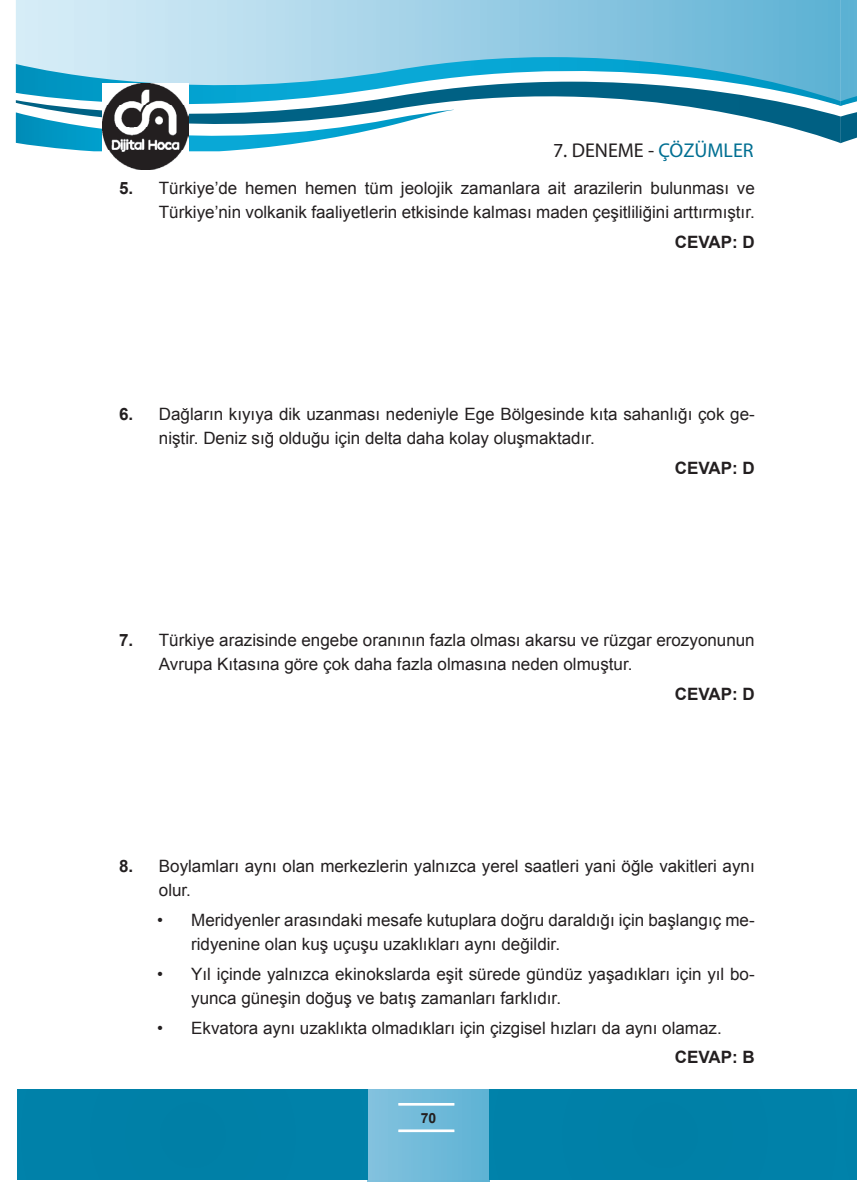
<style>
.page{position:relative;width:857px;height:1197px;background:#fff}
.page>*{position:absolute;margin:0;border:0;box-sizing:border-box;transform-origin:0 0}
.t1{font:20px "Myriad Pro";color:#231f20}
.t2{font:17px/24px "Arial";color:#231f20}
.t3{font:700 17px "Arial";color:#231f20}
.t4{font:700 14px "Arial";color:#231f20}
.s1{color:#006f92}
.s2{font-weight:700}
</style>
<div class="page">
<svg style="left:16px;top:0;width:824px;height:44px;background:#9ed0e6"></svg>
<svg style="left:16px;top:44px;width:824px;height:24px;background:#90cce5"></svg>
<svg style="left:16px;top:68px;width:824px;height:75px"></svg>
<svg style="left:16px;top:110px;width:437px;height:42px"></svg>
<svg style="left:840px;top:0;width:16px;height:143px;background:#58a9c8"></svg>
<div style="left:367px;top:1089px;width:122px;height:92px;background:linear-gradient(to right,#85c3df,#5fb3d5)"></div>
<hr style="left:398px;top:1102px;width:56px;height:1px;background:#fff">
<hr style="left:398px;top:1103px;width:56px;height:1px;background:#fff">
<hr style="left:398px;top:1104px;width:56px;height:1px;background:#fff">
<hr style="left:398px;top:1129px;width:56px;height:1px;background:#fff">
<hr style="left:398px;top:1130px;width:56px;height:1px;background:#fff">
<hr style="left:398px;top:1131px;width:56px;height:1px;background:#fff">
<div style="left:839px;top:1089px;width:17px;height:90px;background:#0081a9"></div>
<div style="left:17px;top:1089px;width:350px;height:90px;background:#0080a8"></div>
<div style="left:489px;top:1089px;width:350px;height:90px;background:#0080a8"></div>
<img style="left:102px;top:83px;width:86px;height:86px">
<p class="t1" style="left:552px;top:138px;width:202px">7. DENEME - <span class="s1">ÇÖZÜMLER</span></p>
<p class="t2" style="left:119px;top:176px;width:636px;text-align:right"><span class="s2">5.</span> Türkiye’de hemen hemen tüm jeolojik zamanlara ait arazilerin bulunması ve<br>Türkiye’nin volkanik faaliyetlerin etkisinde kalması maden çeşitliliğini arttırmıştır.</p>
<p class="t3" style="left:674px;top:230px;width:81px">CEVAP: D</p>
<p class="t2" style="left:159px;top:402px;width:597px;text-indent:-40px"><span class="s2">6.</span> Dağların kıyıya dik uzanması nedeniyle Ege Bölgesinde kıta sahanlığı çok ge&shy;niştir. Deniz sığ olduğu için delta daha kolay oluşmaktadır.</p>
<p class="t3" style="left:674px;top:456px;width:81px">CEVAP: D</p>
<p class="t2" style="left:159px;top:628px;width:597px;text-indent:-40px"><span class="s2">7.</span> Türkiye arazisinde engebe oranının fazla olması akarsu ve rüzgar erozyonunun<br>Avrupa Kıtasına göre çok daha fazla olmasına neden olmuştur.</p>
<p class="t3" style="left:674px;top:682px;width:81px">CEVAP: D</p>
<p class="t2" style="left:159px;top:854px;width:597px;text-indent:-40px"><span class="s2">8.</span> Boylamları aynı olan merkezlerin yalnızca yerel saatleri yani öğle vakitleri aynı olur.</p>
<p class="t2" style="left:191px;top:908px;width:564px;text-indent:-34px">• Meridyenler arasındaki mesafe kutuplara doğru daraldığı için başlangıç me&shy;ridyenine olan kuş uçuşu uzaklıkları aynı değildir.</p>
<p class="t2" style="left:191px;top:961px;width:564px;text-indent:-34px">• Yıl içinde yalnızca ekinokslarda eşit sürede gündüz yaşadıkları için yıl bo&shy;yunca güneşin doğuş ve batış zamanları farklıdır.</p>
<p class="t2" style="left:157px;top:1015px;width:566px">• Ekvatora aynı uzaklıkta olmadıkları için çizgisel hızları da aynı olamaz.</p>
<p class="t3" style="left:674px;top:1045px;width:81px">CEVAP: B</p>
<p class="t4" style="left:420px;top:1108px;width:17px">70</p>
</div>
